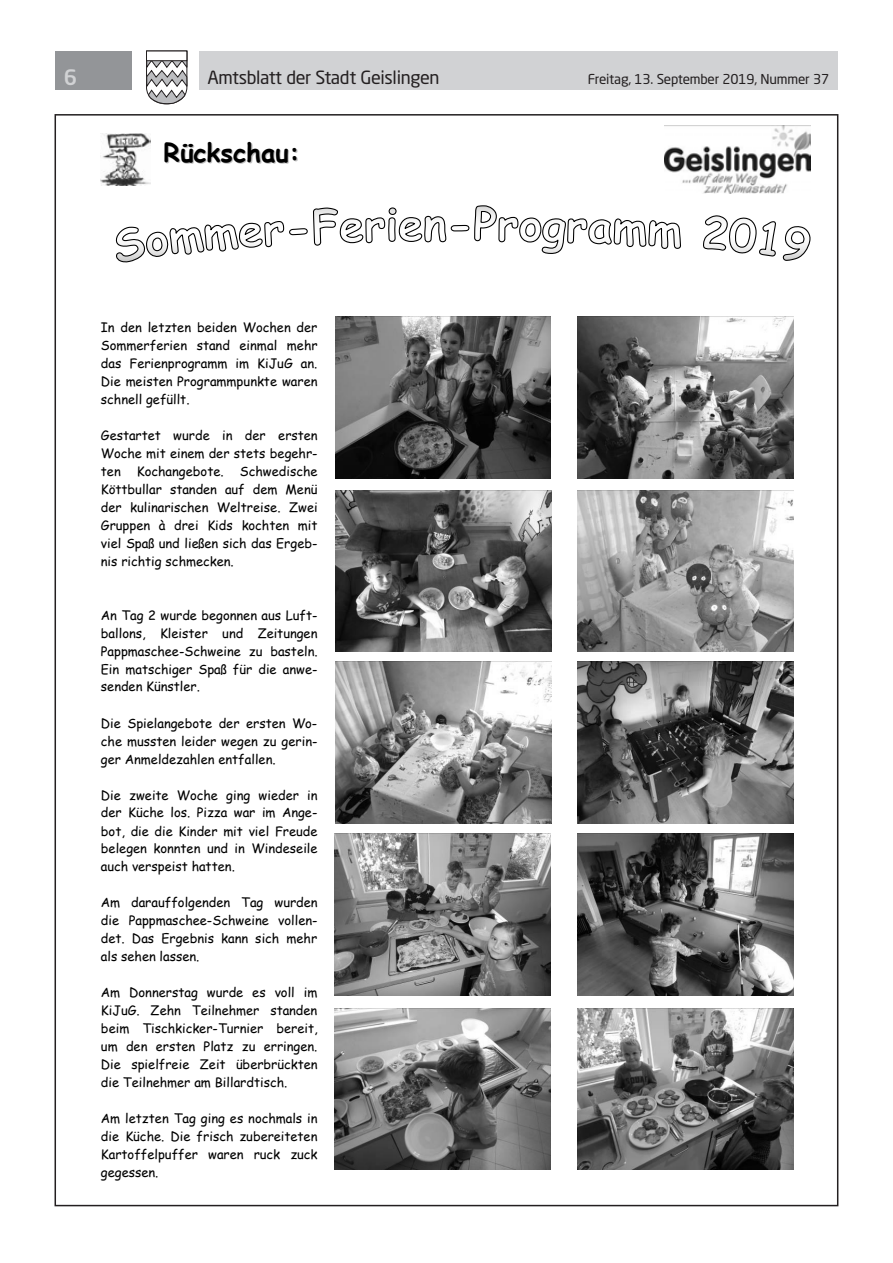
<style>
.page{position:relative;width:893px;height:1263px;background:#fff}
.page>*{position:absolute;margin:0;border:0;box-sizing:border-box;transform-origin:0 0}
.t1{font:700 25.8px "Comic Sans MS";color:#000}
.t2{font:500 21px "Neo Sans Std";color:#d1d2d4}
.t3{font:18px "Neo Sans Std";letter-spacing:-.02em;color:#231f20}
.t4{font:13.5px "Neo Sans Std";letter-spacing:-.015em;color:#231f20}
.t5{font:12.9px/18px "Comic Sans MS";color:#000;text-align:justify}
</style>
<div class="page">
<div style="left:199px;top:51px;width:639px;height:38px;background:#d1d2d4"></div>
<div style="left:55px;top:51px;width:77px;height:38px;background:#939598"></div>
<svg style="left:146px;top:50px;width:42px;height:55px"></svg>
<div style="left:146px;top:51px;width:41px;height:10px;background:#fff;border:1px solid #231f20"></div>
<img style="left:101px;top:134px;width:14px;height:51px">
<svg style="left:115px;top:133px;width:567px;height:384px"></svg>
<svg style="left:703px;top:215px;width:73px;height:42px"></svg>
<svg style="left:782px;top:226px;width:29px;height:35px"></svg>
<img style="left:664px;top:125px;width:147px;height:68px">
<img style="left:335px;top:317px;width:215px;height:161px">
<img style="left:335px;top:490px;width:216px;height:162px">
<img style="left:335px;top:662px;width:216px;height:161px">
<img style="left:335px;top:833px;width:215px;height:162px">
<img style="left:335px;top:1008px;width:215px;height:162px">
<img style="left:578px;top:317px;width:216px;height:161px">
<img style="left:578px;top:490px;width:216px;height:162px">
<img style="left:578px;top:662px;width:216px;height:161px">
<img style="left:578px;top:833px;width:216px;height:162px">
<img style="left:578px;top:1008px;width:216px;height:162px">
<h2 class="t2" style="left:64px;top:64px;width:15px">6</h2>
<h3 class="t3" style="left:207px;top:66px;width:234px">Amtsblatt der Stadt Geislingen</h3>
<p class="t4" style="left:588px;top:71px;width:243px">Freitag, 13. September 2019, Nummer 37</p>
<h1 class="t1" style="left:163px;top:134px;width:138px">Rückschau:</h1>
<p class="t5" style="left:101px;top:318px;width:218px">In den letzten beiden Wochen der Sommerferien stand einmal mehr das Ferienprogramm im KiJuG an.<br>Die meisten Programmpunkte waren schnell gefüllt.</p>
<p class="t5" style="left:101px;top:426px;width:218px">Gestartet wurde in der ersten Woche mit einem der stets begehr&shy;ten Kochangebote. Schwedische Köttbullar standen auf dem Menü der kulinarischen Weltreise. Zwei Gruppen à drei Kids kochten mit viel Spaß und ließen sich das Ergeb&shy;nis richtig schmecken.</p>
<p class="t5" style="left:101px;top:605px;width:218px">An Tag 2 wurde begonnen aus Luft&shy;ballons, Kleister und Zeitungen Pappmaschee-Schweine zu basteln.<br>Ein matschiger Spaß für die anwe&shy;senden Künstler.</p>
<p class="t5" style="left:101px;top:713px;width:218px">Die Spielangebote der ersten Wo&shy;che mussten leider wegen zu gerin&shy;ger Anmeldezahlen entfallen.</p>
<p class="t5" style="left:101px;top:785px;width:218px">Die zweite Woche ging wieder in der Küche los. Pizza war im Ange&shy;bot, die die Kinder mit viel Freude belegen konnten und in Windeseile auch verspeist hatten.</p>
<p class="t5" style="left:101px;top:893px;width:218px">Am darauffolgenden Tag wurden die Pappmaschee-Schweine vollen&shy;det. Das Ergebnis kann sich mehr als sehen lassen.</p>
<p class="t5" style="left:101px;top:983px;width:218px">Am Donnerstag wurde es voll im KiJuG. Zehn Teilnehmer standen beim Tischkicker-Turnier bereit, um den ersten Platz zu erringen.<br>Die spielfreie Zeit überbrückten die Teilnehmer am Billardtisch.</p>
<p class="t5" style="left:101px;top:1109px;width:218px">Am letzten Tag ging es nochmals in die Küche. Die frisch zubereiteten Kartoffelpuffer waren ruck zuck gegessen.</p>
</div>
